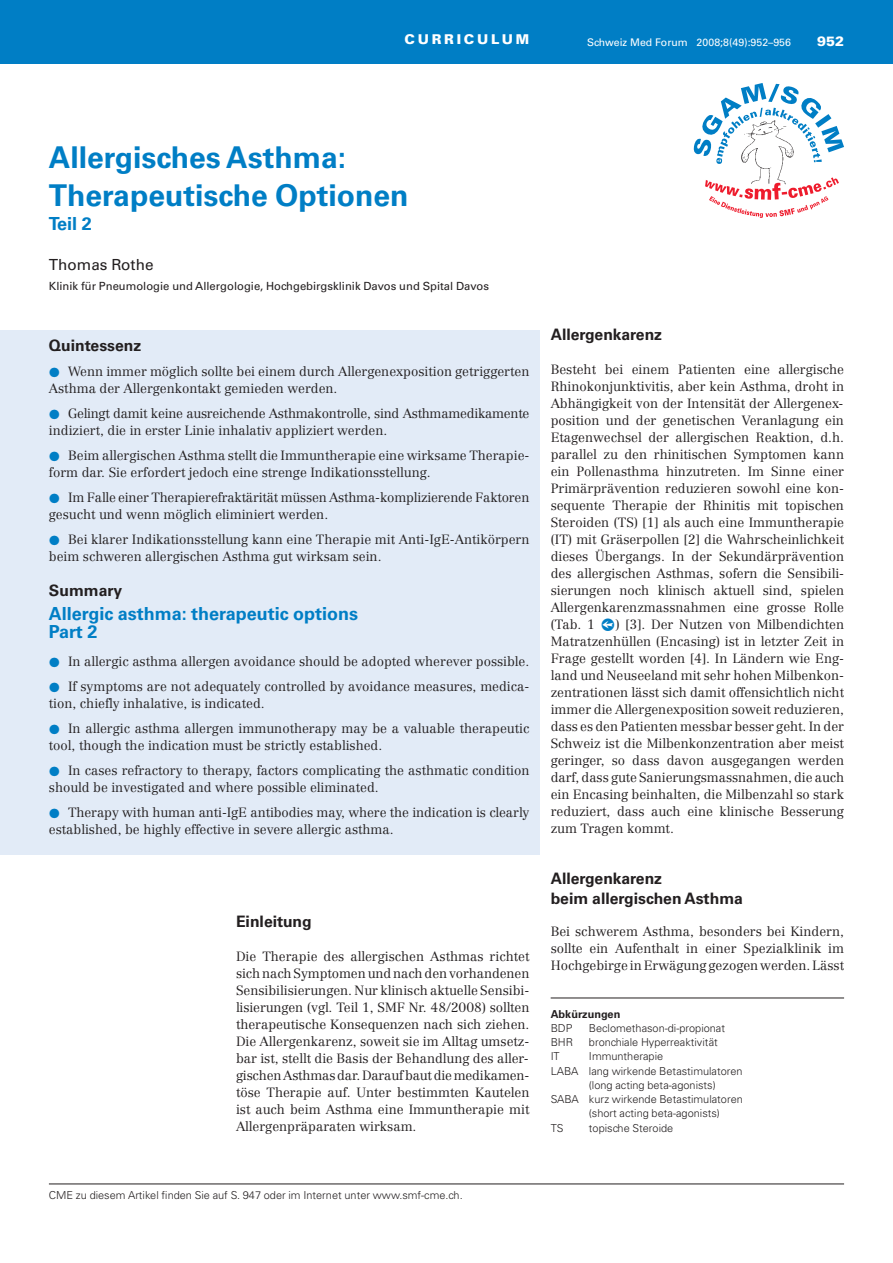
<style>
.page{position:relative;width:893px;height:1263px;background:#fff}
.page>*{position:absolute;margin:0;border:0;box-sizing:border-box;transform-origin:0 0}
.t1{font:700 30px/37.5px "Univers LT Std";color:#007ec5}
.t2{font:700 18px/18.1px "Univers LT Std";color:#007ec5}
.t3{font:700 15.75px/20px "Univers LT Std";color:#231f20}
.t4{font:15.3px "Univers LT Std";color:#231f20}
.t5{font:900 13.5px "Univers LT Std";letter-spacing:.2em;color:#fff}
.t6{font:300 13.2px/17px "Centennial";color:#231f20}
.t7{font:300 13.2px/17px "Centennial";letter-spacing:-.02em;color:#231f20}
.t8{font:11.25px "Univers LT Std";color:#231f20}
.t9{font:300 10.95px "Univers LT Std";color:#231f20}
.t10{font:700 10.95px "Univers LT Std";color:#231f20}
.t11{font:10.5px "Univers LT Std";color:#fff}
.s1{font-family:"European Pi Three";font-weight:400;font-size:13.5px;color:#007ec5}
</style>
<div class="page">
<div style="left:0;top:0;width:893px;height:64px;background:#007ec5"></div>
<img style="left:756px;top:164px;width:27px;height:13px">
<svg style="left:694px;top:83px;width:150px;height:81px"></svg>
<svg style="left:705px;top:177px;width:134px;height:41px"></svg>
<hr style="left:49px;top:1183px;width:795px;height:1px;background:#231f20">
<div style="left:0;top:330px;width:540px;height:524px;background:#e2ebf7"></div>
<hr style="left:551px;top:997px;width:293px;height:1px;background:#231f20">
<p class="t5" style="left:405px;top:31px;width:126px">CURRICULUM</p>
<p class="t11" style="left:587px;top:38px;width:205px">Schweiz Med Forum 2008;8(49):952–956</p>
<p class="t5" style="left:817px;top:33px;width:29px">952</p>
<h1 class="t1" style="left:49px;top:142px;width:361px">Allergisches Asthma:<br>Therapeutische Optionen</h1>
<h2 class="t2" style="left:49px;top:216px;width:44px">Teil 2</h2>
<p class="t4" style="left:49px;top:259px;width:106px">Thomas Rothe</p>
<p class="t8" style="left:49px;top:281px;width:442px">Klinik für Pneumologie und Allergologie, Hochgebirgsklinik Davos und Spital Davos</p>
<p class="t3" style="left:49px;top:337px;width:94px">Quintessenz</p>
<p class="t6" style="left:49px;top:365px;width:482px"><span class="s1">-</span> Wenn immer möglich sollte bei einem durch Allergenexposition getriggerten<br>Asthma der Allergenkontakt gemieden werden.</p>
<p class="t7" style="left:49px;top:406px;width:482px"><span class="s1">-</span> Gelingt damit keine ausreichende Asthmakontrolle, sind Asthmamedikamente indiziert, die in erster Linie inhalativ appliziert werden.</p>
<p class="t6" style="left:49px;top:448px;width:482px"><span class="s1">-</span> Beim allergischen Asthma stellt die Immuntherapie eine wirksame Therapie - form dar. Sie erfordert jedoch eine strenge Indikationsstellung.</p>
<p class="t6" style="left:49px;top:490px;width:482px"><span class="s1">-</span> Im Falle einer Therapierefraktärität müssen Asthma-komplizierende Faktoren gesucht und wenn möglich eliminiert werden.</p>
<p class="t6" style="left:49px;top:532px;width:482px"><span class="s1">-</span> Bei klarer Indikationsstellung kann eine Therapie mit Anti-IgE-Antikörpern beim schweren allergischen Asthma gut wirksam sein.</p>
<p class="t3" style="left:49px;top:582px;width:75px">Summary</p>
<h2 class="t2" style="left:49px;top:606px;width:311px">Allergic asthma: therapeutic options<br>Part 2</h2>
<p class="t6" style="left:49px;top:655px;width:482px"><span class="s1">-</span> In allergic asthma allergen avoidance should be adopted wherever possible.</p>
<p class="t6" style="left:49px;top:679px;width:482px"><span class="s1">-</span> If symptoms are not adequately controlled by avoidance measures, medica&shy;tion, chiefly inhalative, is indicated.</p>
<p class="t6" style="left:49px;top:721px;width:482px"><span class="s1">-</span> In allergic asthma allergen immunotherapy may be a valuable therapeutic tool, though the indication must be strictly established.</p>
<p class="t6" style="left:49px;top:763px;width:482px"><span class="s1">-</span> In cases refractory to therapy, factors complicating the asthmatic condition should be investigated and where possible eliminated.</p>
<p class="t6" style="left:49px;top:805px;width:482px"><span class="s1">-</span> Therapy with human anti-IgE antibodies may, where the indication is clearly established, be highly effective in severe allergic asthma.</p>
<p class="t3" style="left:236px;top:913px;width:77px">Einleitung</p>
<p class="t6" style="left:236px;top:949px;width:295px;text-align:justify">Die Therapie des allergischen Asthmas richtet sich nach Symptomen und nach den vorhandenen Sensibilisierungen. Nur klinisch aktuelle Sensibi&shy;lisierungen (vgl. Teil 1, SMF Nr. 48/2008) sollten therapeutische Konsequenzen nach sich ziehen.<br>Die Allergenkarenz, soweit sie im Alltag umsetz&shy;bar ist, stellt die Basis der Behandlung des aller&shy;gischen Asthmas dar. Darauf baut die medikamen&shy;töse Therapie auf. Unter bestimmten Kautelen ist auch beim Asthma eine Immuntherapie mit Allergenpräparaten wirksam.</p>
<p class="t3" style="left:551px;top:326px;width:113px">Allergenkarenz</p>
<p class="t6" style="left:551px;top:362px;width:295px;text-align:justify">Besteht bei einem Patienten eine allergische Rhinokonjunktivitis, aber kein Asthma, droht in Abhängigkeit von der Intensität der Allergenex&shy;position und der genetischen Veranlagung ein Etagenwechsel der allergischen Reaktion, d.h. parallel zu den rhinitischen Symptomen kann ein Pollenasthma hinzutreten. Im Sinne einer Primärprävention reduzieren sowohl eine kon&shy;sequente Therapie der Rhinitis mit topischen Steroiden (TS) [1] als auch eine Immuntherapie (IT) mit Gräserpollen [2] die Wahrscheinlichkeit dieses Übergangs. In der Sekundärprävention des allergischen Asthmas, sofern die Sensibili&shy;sierungen noch klinisch aktuell sind, spielen Allergenkarenzmassnahmen eine grosse Rolle (Tab. 1</p>
<p class="t6" style="left:551px;top:617px;width:295px;text-align:justify;text-indent:65px">) [3]. Der Nutzen von Milbendichten Matratzenhüllen (Encasing) ist in letzter Zeit in Frage gestellt worden [4]. In Ländern wie Eng&shy;land und Neuseeland mit sehr hohen Milbenkon&shy;zentrationen lässt sich damit offensichtlich nicht immer die Allergenexposition soweit reduzieren, dass es den Patienten messbar besser geht. In der Schweiz ist die Milbenkonzentration aber meist geringer, so dass davon ausgegangen werden darf, dass gute Sanierungsmassnahmen, die auch ein Encasing beinhalten, die Milbenzahl so stark reduziert, dass auch eine klinische Besserung zum Tragen kommt.</p>
<p class="t3" style="left:551px;top:870px;width:194px">Allergenkarenz<br>beim allergischen Asthma</p>
<p class="t6" style="left:551px;top:924px;width:295px;text-align:justify">Bei schwerem Asthma, besonders bei Kindern, sollte ein Aufenthalt in einer Spezialklinik im Hochgebirge in Erwägung gezogen werden. Lässt</p>
<p class="t10" style="left:551px;top:1010px;width:71px">Abkürzungen</p>
<p class="t9" style="left:551px;top:1024px;width:23px">BDP</p>
<p class="t9" style="left:589px;top:1024px;width:138px">Beclomethason-di-propionat</p>
<p class="t9" style="left:551px;top:1038px;width:24px">BHR</p>
<p class="t9" style="left:589px;top:1038px;width:130px">bronchiale Hyperreaktivität</p>
<p class="t9" style="left:551px;top:1052px;width:10px">IT</p>
<p class="t9" style="left:589px;top:1052px;width:76px">Immuntherapie</p>
<p class="t9" style="left:551px;top:1067px;width:193px">LABA lang wirkende Betastimulatoren</p>
<p class="t9" style="left:589px;top:1081px;width:128px">(long acting beta-agonists)</p>
<p class="t9" style="left:551px;top:1095px;width:194px">SABA kurz wirkende Betastimulatoren</p>
<p class="t9" style="left:589px;top:1109px;width:133px">(short acting beta-agonists)</p>
<p class="t9" style="left:551px;top:1124px;width:14px">TS</p>
<p class="t9" style="left:589px;top:1124px;width:86px">topische Steroide</p>
<p class="t9" style="left:49px;top:1191px;width:415px">CME zu diesem Artikel finden Sie auf S. 947 oder im Internet unter www.smf-cme.ch.</p>
</div>
